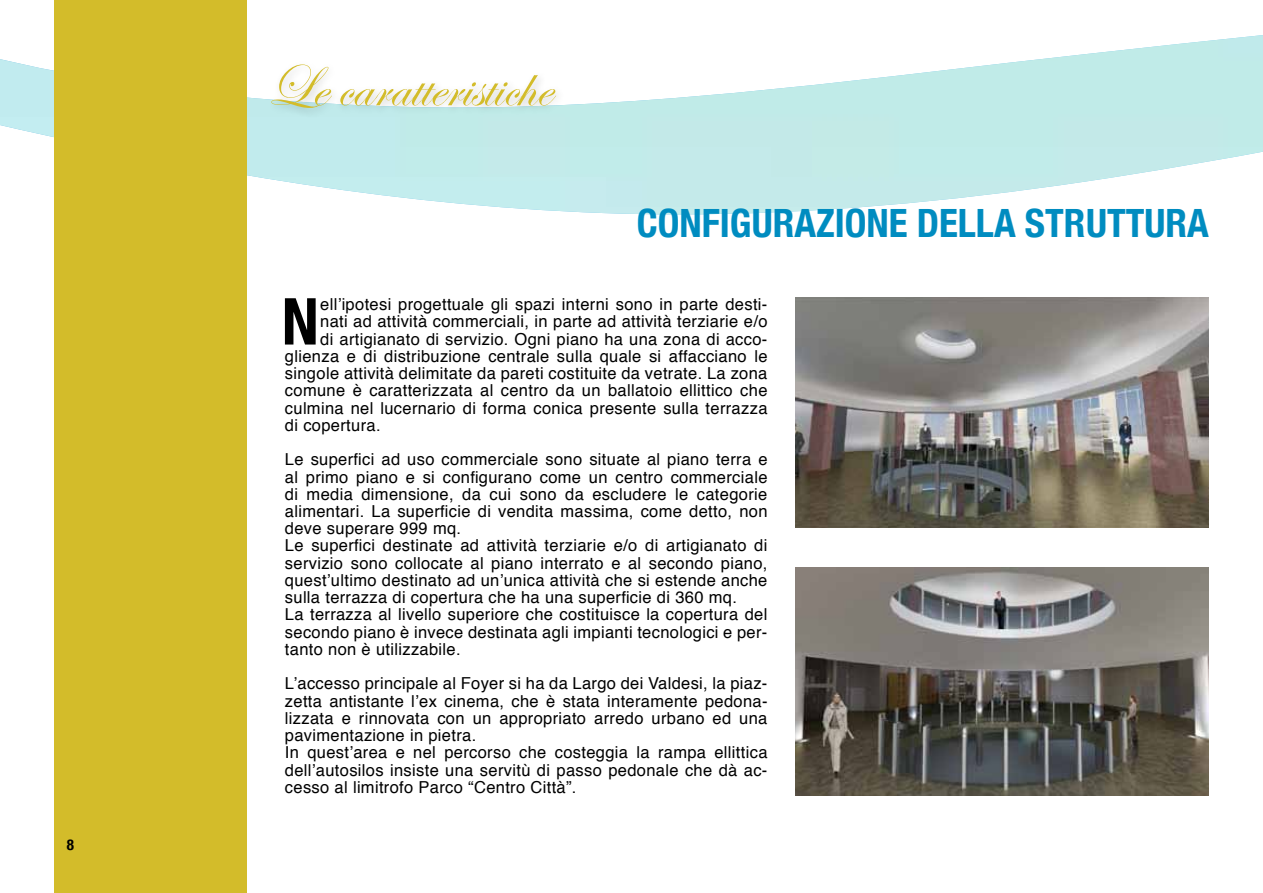
<style>
.page{position:relative;width:1263px;height:893px;background:#fff}
.page>*{position:absolute;margin:0;border:0;box-sizing:border-box;transform-origin:0 0}
.t1{font:700 condensed 64.8px "Helvetica Neue";color:#000}
.t2{font:60px "Edwardian Script ITC";color:#d3bc2a}
.t3{font:700 condensed 39px "Helvetica Neue";color:#008cc0}
.t4{font:16.5px/17.2px "Helvetica";letter-spacing:.02em;color:#000}
.t5{font:700 condensed 15px "Helvetica Neue";color:#000}
</style>
<div class="page">
<svg style="left:0;top:35px;width:1263px;height:67px"></svg>
<div style="left:54px;top:0;width:193px;height:893px;background:#d3bc2a"></div>
<div style="left:267px;top:59px;width:299px;height:60px;background:#000;opacity:.2"></div>
<img style="left:795px;top:298px;width:414px;height:229px">
<img style="left:795px;top:567px;width:414px;height:228px">
<p class="t5" style="left:67px;top:832px;width:9px">8</p>
<h2 class="t2" style="left:266px;top:54px;width:286px">Le caratteristiche</h2>
<h3 class="t3" style="left:637px;top:191px;width:574px">CONFIGURAZIONE DELLA STRUTTURA</h3>
<h1 class="t1" style="left:282px;top:268px;width:39px">N</h1>
<p class="t4" style="left:320px;top:296px;width:449px">ell’ipotesi progettuale gli spazi interni sono in parte desti-</p>
<p class="t4" style="left:320px;top:313px;width:449px">nati ad attività commerciali, in parte ad attività terziarie e/o</p>
<p class="t4" style="left:320px;top:331px;width:449px">di artigianato di servizio. Ogni piano ha una zona di acco-</p>
<p class="t4" style="left:285px;top:348px;width:484px">glienza e di distribuzione centrale sulla quale si affacciano le</p>
<p class="t4" style="left:285px;top:365px;width:484px">singole attività delimitate da pareti costituite da vetrate. La zona</p>
<p class="t4" style="left:285px;top:382px;width:484px">comune è caratterizzata al centro da un ballatoio ellittico che</p>
<p class="t4" style="left:285px;top:400px;width:484px">culmina nel lucernario di forma conica presente sulla terrazza</p>
<p class="t4" style="left:285px;top:417px;width:97px">di copertura.</p>
<p class="t4" style="left:285px;top:451px;width:484px">Le superfici ad uso commerciale sono situate al piano terra e al primo piano e si configurano come un centro commerciale di media dimensione, da cui sono da escludere le categorie alimentari. La superficie di vendita massima, come detto, non deve superare 999 mq.<br>Le superfici destinate ad attività terziarie e/o di artigianato di servizio sono collocate al piano interrato e al secondo piano, quest’ultimo destinato ad un’unica attività che si estende anche sulla terrazza di copertura che ha una superficie di 360 mq.<br>La terrazza al livello superiore che costituisce la copertura del secondo piano è invece destinata agli impianti tecnologici e per&shy;tanto non è utilizzabile.</p>
<p class="t4" style="left:285px;top:675px;width:484px">L’accesso principale al Foyer si ha da Largo dei Valdesi, la piaz&shy;zetta antistante l’ex cinema, che è stata interamente pedona&shy;lizzata e rinnovata con un appropriato arredo urbano ed una pavimentazione in pietra.<br>In quest’area e nel percorso che costeggia la rampa ellittica dell’autosilos insiste una servitù di passo pedonale che dà ac&shy;cesso al limitrofo Parco “Centro Città”.</p>
</div>
